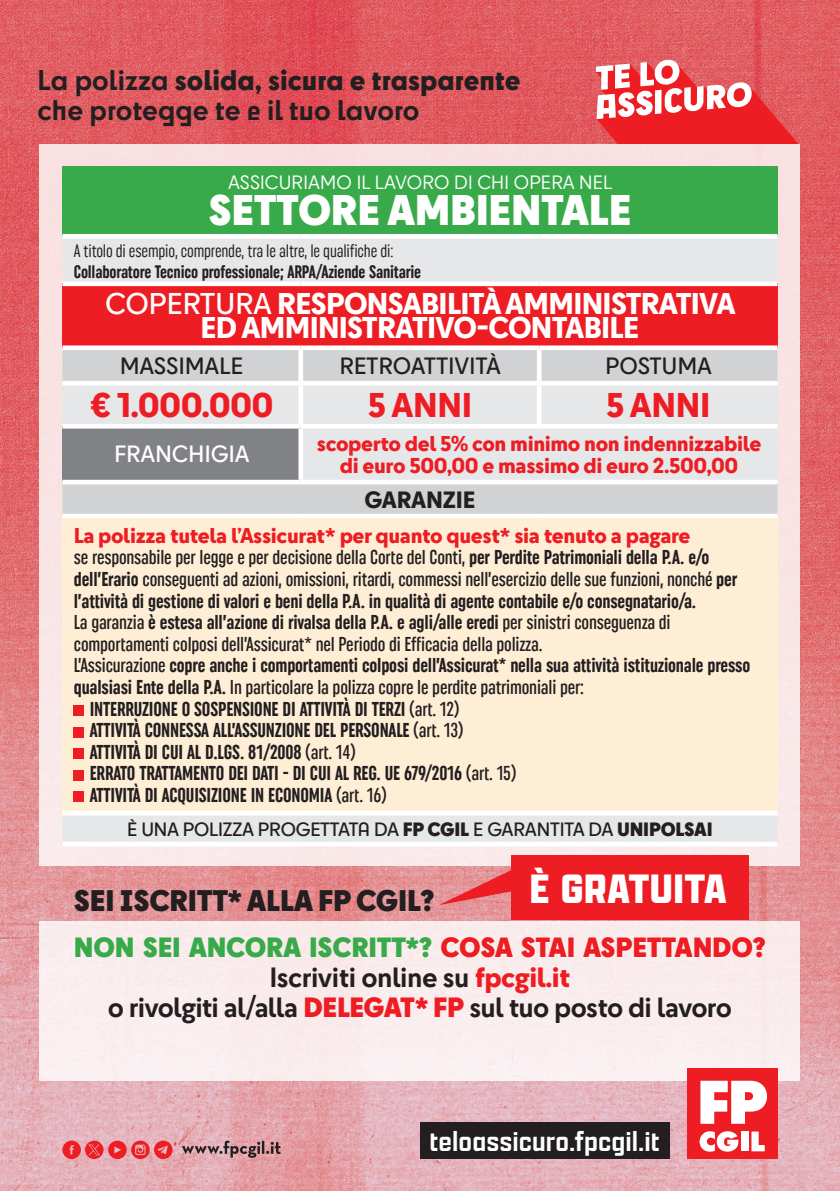
<style>
.page{position:relative;width:840px;height:1191px;background:#fff}
.page>*{position:absolute;margin:0;border:0;box-sizing:border-box;transform-origin:0 0}
.t1{font:200 extra-condensed 43.8px "Apotek Variable";letter-spacing:.025em;color:#fff}
.t2{font:900 40px "Cy";letter-spacing:-.01em;color:#fff}
.t3{font:800 32px "Cy Text";letter-spacing:-.01em;color:#ee1d23}
.t4{font:200 extra-condensed 30px "Apotek Variable";letter-spacing:.025em;color:#fff}
.t5{font:800 28px "Cy Text";letter-spacing:-.025em;color:#fff}
.t6{font:900 27.8px "Cy";letter-spacing:-.01em;color:#231f20}
.t7{font:800 26.6px "Cy";color:#231f20}
.t8{font:700 26.6px "Cy";color:#231f20}
.List_Paragraph{font:700 26px "Cy Text";letter-spacing:-.03em;color:#231f20}
.t9{font:900 26px "Cy";letter-spacing:-.01em;color:#39aa4a}
.t10{font:600 22px "Cy Text";letter-spacing:-.01em;color:#231f20}
.t11{font:600 22px "Cy Text";letter-spacing:-.01em;color:#fff}
.t12{font:800 22px "Cy Text";letter-spacing:-.01em;color:#231f20}
.List_Paragraph-2{font:20px/21.6px "Uniform Extra Condensed 2";letter-spacing:-.01em;color:#231f20}
.List_Paragraph-3{font:20px/21.6px "Uniform Extra Condensed 3";letter-spacing:-.01em;color:#231f20}
.t13{font:800 20px "Cy Text";letter-spacing:-.02em;color:#ee1d23}
.List_Paragraph-4{font:18px "Uniform Extra Condensed 3";letter-spacing:-.01em;color:#231f20}
.List_Paragraph-5{font:18px "Uniform Extra Condensed 4";letter-spacing:-.01em;color:#231f20}
.t14{font:600 18px "Cy";letter-spacing:-.01em;color:#231f20}
.t15{font:18px "Cy";letter-spacing:.01em;color:#fff}
.s1{font-weight:700}
.s2{font-weight:600}
.s3{font-family:"Uniform Extra Condensed 3"}
.s4{font-family:"Uniform Extra Condensed 2"}
.s5{font-weight:900}
.s6{color:#fff}
.s7{font-weight:800;color:#ee1d23}
.s8{font-family:"Cy";font-weight:900;color:#ee1d23}
</style>
<div class="page">
<img style="left:0;top:0;width:839px;height:1191px">
<svg style="left:595px;top:59px;width:206px;height:84px"></svg>
<div style="left:40px;top:144px;width:759px;height:721px;background:#f9e3e4"></div>
<div style="left:40px;top:921px;width:759px;height:159px;background:#faedee"></div>
<div style="left:686px;top:1068px;width:91px;height:91px;background:#ee1d23"></div>
<svg style="left:699px;top:1131px;width:39px;height:20px"></svg>
<div style="left:740px;top:1131px;width:7px;height:20px;background:#fff"></div>
<svg style="left:751px;top:1131px;width:13px;height:20px"></svg>
<svg style="left:700px;top:1080px;width:66px;height:43px"></svg>
<div style="left:62px;top:167px;width:715px;height:69px;background:#39aa4a"></div>
<div style="left:62px;top:239px;width:715px;height:603px;background:#e6e7e9"></div>
<div style="left:62px;top:284px;width:715px;height:64px;background:#ee1d23"></div>
<svg style="left:62px;top:350px;width:715px;height:164px;background:#dddedf"></svg>
<div style="left:62px;top:426px;width:238px;height:56px;background:#808285"></div>
<div style="left:62px;top:516px;width:715px;height:297px;background:#ffeed6"></div>
<div style="left:62px;top:345px;width:238px;height:5px;background:#fff"></div>
<div style="left:300px;top:345px;width:239px;height:5px;background:#fff"></div>
<div style="left:539px;top:345px;width:238px;height:5px;background:#fff"></div>
<hr style="left:62px;top:381px;width:238px;height:4px;background:#fff">
<hr style="left:300px;top:381px;width:239px;height:4px;background:#fff">
<hr style="left:539px;top:381px;width:238px;height:4px;background:#fff">
<hr style="left:62px;top:424px;width:238px;height:4px;background:#fff">
<div style="left:298px;top:350px;width:5px;height:31px;background:#fff"></div>
<div style="left:536px;top:350px;width:5px;height:31px;background:#fff"></div>
<div style="left:298px;top:385px;width:5px;height:39px;background:#fff"></div>
<div style="left:536px;top:385px;width:5px;height:39px;background:#fff"></div>
<hr style="left:62px;top:480px;width:238px;height:4px;background:#fff">
<hr style="left:62px;top:514px;width:238px;height:4px;background:#fff">
<hr style="left:300px;top:514px;width:239px;height:4px;background:#fff">
<hr style="left:539px;top:514px;width:238px;height:4px;background:#fff">
<hr style="left:62px;top:811px;width:238px;height:4px;background:#fff">
<hr style="left:300px;top:811px;width:239px;height:4px;background:#fff">
<hr style="left:539px;top:811px;width:238px;height:4px;background:#fff">
<hr style="left:62px;top:842px;width:238px;height:4px;background:#fff">
<hr style="left:300px;top:842px;width:239px;height:4px;background:#fff">
<hr style="left:539px;top:842px;width:238px;height:4px;background:#fff">
<div style="left:62px;top:234px;width:238px;height:5px;background:#fff"></div>
<div style="left:300px;top:234px;width:239px;height:5px;background:#fff"></div>
<div style="left:539px;top:234px;width:238px;height:5px;background:#fff"></div>
<div style="left:62px;top:281px;width:238px;height:5px;background:#fff"></div>
<div style="left:300px;top:281px;width:239px;height:5px;background:#fff"></div>
<div style="left:539px;top:281px;width:238px;height:5px;background:#fff"></div>
<div style="left:298px;top:428px;width:5px;height:52px;background:#fff"></div>
<hr style="left:300px;top:424px;width:239px;height:4px;background:#fff">
<hr style="left:539px;top:424px;width:238px;height:4px;background:#fff">
<hr style="left:300px;top:480px;width:239px;height:4px;background:#fff">
<hr style="left:539px;top:480px;width:238px;height:4px;background:#fff">
<div style="left:74px;top:705px;width:10px;height:10px;background:#ee1d23"></div>
<div style="left:74px;top:727px;width:10px;height:10px;background:#ee1d23"></div>
<div style="left:74px;top:748px;width:10px;height:10px;background:#ee1d23"></div>
<div style="left:74px;top:770px;width:10px;height:10px;background:#ee1d23"></div>
<div style="left:74px;top:792px;width:10px;height:10px;background:#ee1d23"></div>
<div style="left:511px;top:855px;width:237px;height:65px;background:#ee1d23"></div>
<svg style="left:438px;top:858px;width:73px;height:47px;background:#e9888b"></svg>
<svg style="left:182px;top:1140px;width:99px;height:17px;background:#af8288"></svg>
<svg style="left:62px;top:1140px;width:110px;height:19px;background:#e96067"></svg>
<div style="left:420px;top:1122px;width:249px;height:37px;background:#231f20"></div>
<p class="t7" style="left:38px;top:59px;width:484px"><span class="s1">La polizza</span> solida, sicura e trasparente</p>
<p class="t8" style="left:38px;top:89px;width:383px">che protegge te e il tuo lavoro</p>
<p class="t15" style="left:228px;top:170px;width:385px">ASSICURIAMO IL LAVORO DI CHI OPERA NEL</p>
<p class="t2" style="left:208px;top:179px;width:424px">SETTORE AMBIENTALE</p>
<p class="List_Paragraph-5" style="left:74px;top:240px;width:321px">A titolo di esempio, comprende, tra le altre, le qualifiche di:</p>
<p class="List_Paragraph-4" style="left:74px;top:261px;width:349px">Collaboratore Tecnico professionale; ARPA/Aziende Sanitarie</p>
<p class="t5" style="left:105px;top:286px;width:631px"><span class="s2">COPERTURA</span> RESPONSABILITÀ AMMINISTRATIVA</p>
<p class="t5" style="left:200px;top:310px;width:440px">ED AMMINISTRATIVO-CONTABILE</p>
<p class="t10" style="left:120px;top:352px;width:125px">MASSIMALE</p>
<p class="t10" style="left:339px;top:352px;width:163px">RETROATTIVITÀ</p>
<p class="t10" style="left:605px;top:352px;width:108px">POSTUMA</p>
<p class="t3" style="left:89px;top:384px;width:185px">€ 1.000.000</p>
<p class="t3" style="left:367px;top:384px;width:106px">5 ANNI</p>
<p class="t3" style="left:605px;top:384px;width:106px">5 ANNI</p>
<p class="t11" style="left:114px;top:440px;width:137px">FRANCHIGIA</p>
<p class="t13" style="left:316px;top:430px;width:446px">scoperto del 5% con minimo non indennizzabile</p>
<p class="t13" style="left:340px;top:452px;width:400px">di euro 500,00 e massimo di euro 2.500,00</p>
<p class="t12" style="left:364px;top:485px;width:112px">GARANZIE</p>
<p class="t13" style="left:74px;top:522px;width:618px">La polizza tutela l’Assicurat* per quanto quest* sia tenuto a pagare</p>
<p class="List_Paragraph-2" style="left:74px;top:546px;width:664px">se responsabile per legge e per decisione della Corte del Conti, <span class="s3">per Perdite Patrimoniali della P.A. e/o dell’Erario</span> conseguenti ad azioni, omissioni, ritardi, commessi nell’esercizio delle sue funzioni, nonché <span class="s3">per l’attività di gestione di valori e beni della P.A. in qualità di agente contabile e/o consegnatario/a.</span></p>
<p class="List_Paragraph-2" style="left:74px;top:611px;width:598px">La garanzia <span class="s3">è estesa all’azione di rivalsa della P.A. e agli/alle eredi</span> per sinistri conseguenza di comportamenti colposi dell’Assicurat* nel Periodo di Efficacia della polizza.</p>
<p class="List_Paragraph-3" style="left:74px;top:654px;width:677px"><span class="s4">L’Assicurazione</span> copre anche i comportamenti colposi dell’Assicurat* nella sua attività istituzionale presso qualsiasi Ente della P.A. <span class="s4">In particolare la polizza copre le perdite patrimoniali per:</span></p>
<p class="List_Paragraph-3" style="left:90px;top:697px;width:371px">INTERRUZIONE O SOSPENSIONE DI ATTIVITÀ DI TERZI <span class="s4">(art. 12)</span></p>
<p class="List_Paragraph-3" style="left:90px;top:719px;width:375px">ATTIVITÀ CONNESSA ALL’ASSUNZIONE DEL PERSONALE <span class="s4">(art. 13)</span></p>
<p class="List_Paragraph-3" style="left:90px;top:741px;width:267px">ATTIVITÀ DI CUI AL D.LGS. 81/2008 <span class="s4">(art. 14)</span></p>
<p class="List_Paragraph-3" style="left:90px;top:762px;width:428px">ERRATO TRATTAMENTO DEI DATI - DI CUI AL REG. UE 679/2016 <span class="s4">(art. 15)</span></p>
<p class="List_Paragraph-3" style="left:90px;top:784px;width:298px">ATTIVITÀ DI ACQUISIZIONE IN ECONOMIA <span class="s4">(art. 16)</span></p>
<p class="t14" style="left:127px;top:816px;width:586px">È UNA POLIZZA PROGETTATA DA <span class="s5">FP CGIL</span> E GARANTITA DA <span class="s5">UNIPOLSAI</span></p>
<p class="t1" style="left:530px;top:862px;width:198px">È GRATUITA</p>
<p class="t9" style="left:74px;top:927px;width:693px">NON SEI ANCORA ISCRITT*? <span class="s6">COSA STAI ASPETTANDO?</span></p>
<p class="List_Paragraph" style="left:269px;top:961px;width:302px">Iscriviti online su <span class="s7">fpcgil.it</span></p>
<p class="List_Paragraph" style="left:108px;top:991px;width:625px">o rivolgiti al/alla <span class="s8">DELEGAT* FP</span> sul tuo posto di lavoro</p>
<p class="t6" style="left:74px;top:878px;width:362px">SEI ISCRITT* ALLA FP CGIL?</p>
<p class="t4" style="left:429px;top:1122px;width:231px">teloassicuro.fpcgil.it</p>
</div>
